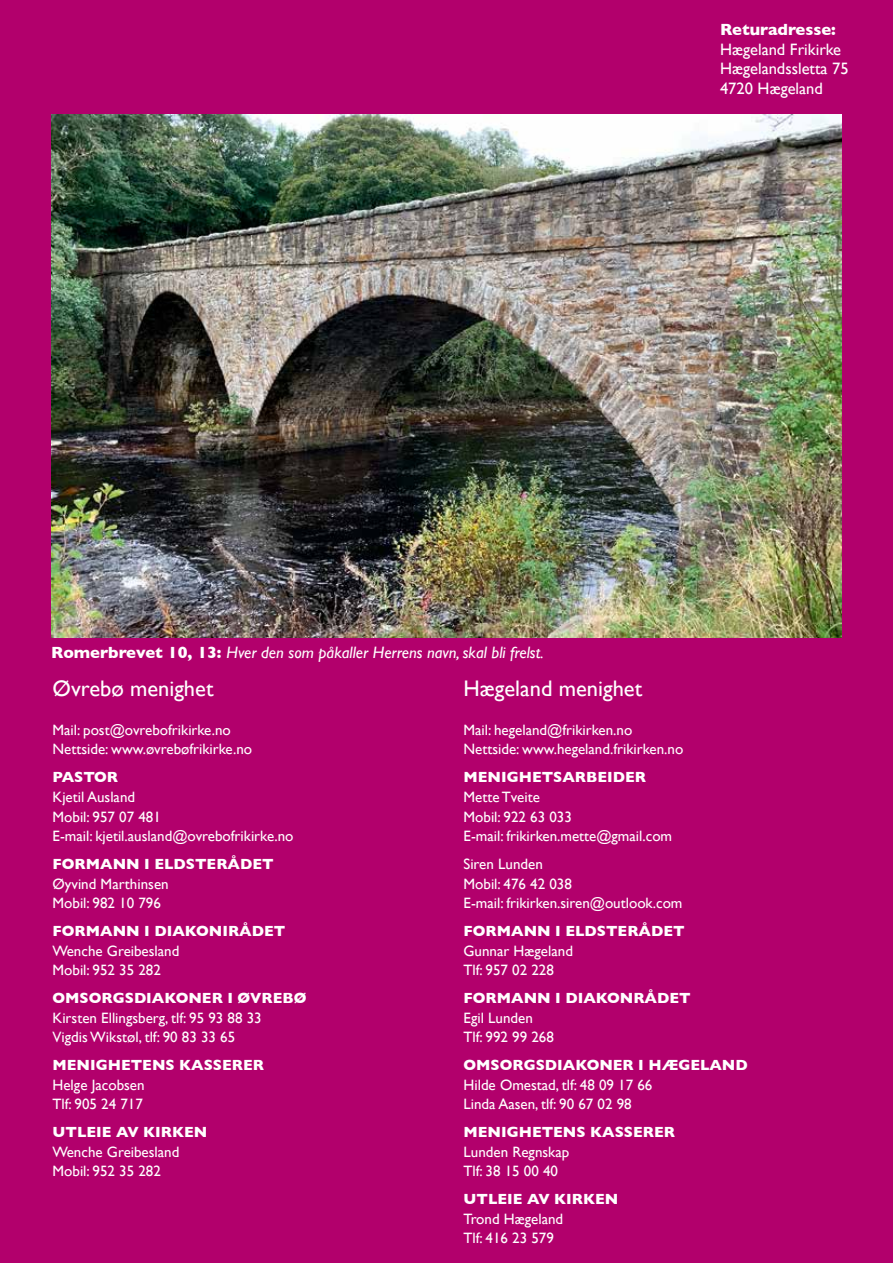
<style>
.page{position:relative;width:893px;height:1263px;background:#b2006c}
.page>*{position:absolute;margin:0;border:0;box-sizing:border-box;transform-origin:0 0}
.t1{font:22.5px "Gill Sans";color:#fff}
.t2{font:italic 16.5px "Gill Sans";color:#fff}
.t3{font:16.5px/19.8px "Gill Sans";color:#fff}
.t4{font:700 16.5px "Gill Sans";color:#fff}
.t5{font:15px/19.5px "Gill Sans";color:#fff}
.t6{font:700 15px "Gill Sans";color:#fff}
.s1{font-weight:700;font-style:normal}
</style>
<div class="page">
<img style="left:51px;top:115px;width:791px;height:523px">
<p class="t4" style="left:720px;top:16px;width:117px">Returadresse:</p>
<p class="t3" style="left:720px;top:39px;width:130px">Hægeland Frikirke<br>Hægelandssletta 75<br>4720 Hægeland</p>
<p class="t2" style="left:51px;top:643px;width:494px"><span class="s1">Romerbrevet 10, 13:</span> Hver den som påkaller Herrens navn, skal bli frelst.</p>
<h1 class="t1" style="left:53px;top:675px;width:162px">Øvrebø menighet</h1>
<p class="t5" style="left:53px;top:720px;width:201px">Mail: post@ovrebofrikirke.no<br>Nettside: www.øvrebøfrikirke.no</p>
<p class="t6" style="left:53px;top:765px;width:67px">PASTOR</p>
<p class="t5" style="left:53px;top:787px;width:243px">Kjetil Ausland<br>Mobil: 957 07 481<br>E-mail: kjetil.ausland@ovrebofrikirke.no</p>
<p class="t6" style="left:53px;top:852px;width:223px">FORMANN I ELDSTERÅDET</p>
<p class="t5" style="left:53px;top:873px;width:118px">Øyvind Marthinsen<br>Mobil: 982 10 796</p>
<p class="t6" style="left:53px;top:919px;width:234px">FORMANN I DIAKONIRÅDET</p>
<p class="t5" style="left:53px;top:940px;width:128px">Wenche Greibesland<br>Mobil: 952 35 282</p>
<p class="t6" style="left:53px;top:986px;width:255px">OMSORGSDIAKONER I ØVREBØ</p>
<p class="t5" style="left:53px;top:1007px;width:211px">Kirsten Ellingsberg, tlf: 95 93 88 33<br>Vigdis Wikstøl, tlf: 90 83 33 65</p>
<p class="t6" style="left:53px;top:1053px;width:213px">MENIGHETENS KASSERER</p>
<p class="t5" style="left:53px;top:1074px;width:94px">Helge Jacobsen<br>Tlf: 905 24 717</p>
<p class="t6" style="left:53px;top:1120px;width:156px">UTLEIE AV KIRKEN</p>
<p class="t5" style="left:53px;top:1141px;width:128px">Wenche Greibesland<br>Mobil: 952 35 282</p>
<h1 class="t1" style="left:463px;top:675px;width:180px">Hægeland menighet</h1>
<p class="t5" style="left:463px;top:720px;width:221px">Mail: hegeland@frikirken.no<br>Nettside: www.hegeland.frikirken.no</p>
<p class="t6" style="left:463px;top:765px;width:184px">MENIGHETSARBEIDER</p>
<p class="t5" style="left:463px;top:787px;width:210px">Mette Tveite<br>Mobil: 922 63 033<br>E-mail: frikirken.mette@gmail.com</p>
<p class="t5" style="left:463px;top:854px;width:220px">Siren Lunden<br>Mobil: 476 42 038<br>E-mail: frikirken.siren@outlook.com</p>
<p class="t6" style="left:463px;top:919px;width:223px">FORMANN I ELDSTERÅDET</p>
<p class="t5" style="left:463px;top:940px;width:111px">Gunnar Hægeland<br>Tlf: 957 02 228</p>
<p class="t6" style="left:463px;top:986px;width:229px">FORMANN I DIAKONRÅDET</p>
<p class="t5" style="left:463px;top:1007px;width:92px">Egil Lunden<br>Tlf: 992 99 268</p>
<p class="t6" style="left:463px;top:1053px;width:286px">OMSORGSDIAKONER I HÆGELAND</p>
<p class="t5" style="left:463px;top:1074px;width:190px">Hilde Omestad, tlf: 48 09 17 66<br>Linda Aasen, tlf: 90 67 02 98</p>
<p class="t6" style="left:463px;top:1120px;width:213px">MENIGHETENS KASSERER</p>
<p class="t5" style="left:463px;top:1141px;width:107px">Lunden Regnskap<br>Tlf: 38 15 00 40</p>
<p class="t6" style="left:463px;top:1187px;width:156px">UTLEIE AV KIRKEN</p>
<p class="t5" style="left:463px;top:1208px;width:101px">Trond Hægeland<br>Tlf: 416 23 579</p>
</div>
